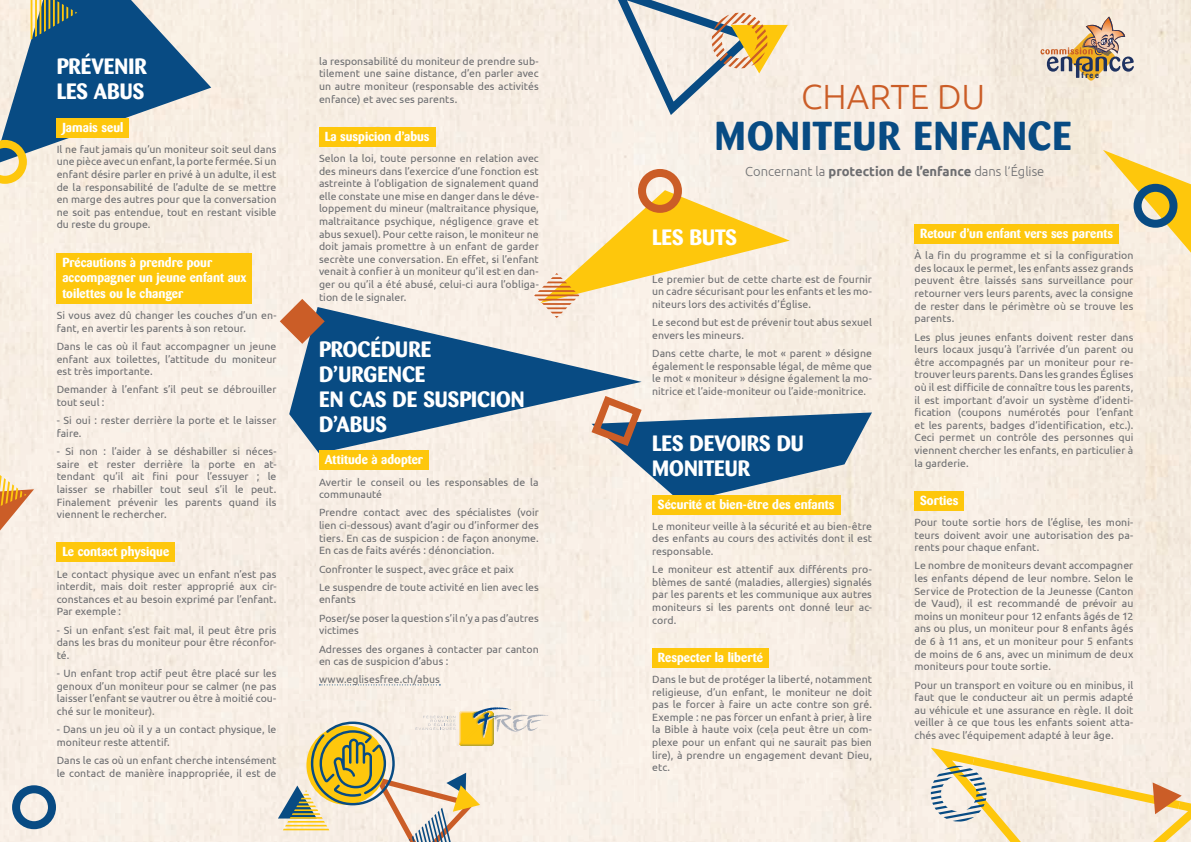
<style>
.page{position:relative;width:1191px;height:842px;background:#fff}
.page>*{position:absolute;margin:0;border:0;box-sizing:border-box;transform-origin:0 0}
.t1{font:700 40px "Barmeno";letter-spacing:.03em;color:#084b83}
.t2{font:300 35px "Ubuntu";letter-spacing:-.005em;color:#cb5d27}
.t3{font:700 22px/25px "Barmeno";color:#fff}
.t4{font:700 13px/15.6px "Barmeno";color:#fff}
.t5{font:300 13px "Ubuntu";color:#6c6d70}
.t6{font:10.5px/12.6px "Ubuntu";letter-spacing:.005em;color:#6c6d70;text-align:justify}
.t7{font:700 8.1px "Barmeno";color:#1e3261}
.s1{font-weight:700}
</style>
<div class="page">
<div style="left:0;top:0;width:700px;height:701px;background:#f8eee5"></div>
<div style="left:700px;top:0;width:491px;height:842px;background:#f7eee3"></div>
<div style="left:0;top:701px;width:701px;height:141px;background:#f9f0e7"></div>
<svg style="left:289px;top:307px;width:352px;height:146px;background:#7193ad"></svg>
<svg style="left:1103px;top:150px;width:88px;height:103px;background:#f5de9c"></svg>
<div style="left:652px;top:495px;width:188px;height:19px;background:#fec70c"></div>
<div style="left:652px;top:648px;width:116px;height:20px;background:#fec70c"></div>
<div style="left:914px;top:225px;width:205px;height:19px;background:#fec70c"></div>
<div style="left:914px;top:491px;width:50px;height:20px;background:#fec70c"></div>
<div style="left:57px;top:253px;width:195px;height:51px;background:#fec70c"></div>
<div style="left:57px;top:543px;width:118px;height:19px;background:#fec70c"></div>
<div style="left:319px;top:127px;width:116px;height:19px;background:#fec70c"></div>
<div style="left:319px;top:451px;width:110px;height:19px;background:#fec70c"></div>
<svg style="left:319px;top:684px;width:121px;height:1px"></svg>
<svg style="left:1040px;top:17px;width:93px;height:64px;background:#d0bca7"></svg>
<div style="left:12px;top:785px;width:44px;height:44px;border:8px solid #084b83;border-radius:50%"></div>
<div style="left:638px;top:169px;width:44px;height:44px;border:8px solid #cb5d27;border-radius:50%"></div>
<div style="left:1133px;top:184px;width:44px;height:44px;border:8px solid #084b83;border-radius:50%"></div>
<svg style="left:280px;top:299px;width:45px;height:45px;background:#bb8c76"></svg>
<svg style="left:0;top:0;width:211px;height:184px;background:#869ea7"></svg>
<svg style="left:0;top:475px;width:34px;height:55px;background:#ebbf98"></svg>
<svg style="left:534px;top:190px;width:255px;height:128px;background:#f8de9f"></svg>
<svg style="left:609px;top:0;width:179px;height:122px;background:#dbd5c8"></svg>
<svg style="left:920px;top:741px;width:271px;height:101px;background:#f1e3c5"></svg>
<svg style="left:587px;top:391px;width:285px;height:111px;background:#869ca7"></svg>
<svg style="left:278px;top:707px;width:270px;height:135px;background:#e4d8bb"></svg>
<h3 class="t3" style="left:57px;top:54px;width:92px">PRÉVENIR<br>LES ABUS</h3>
<p class="t4" style="left:62px;top:119px;width:63px">Jamais seul</p>
<p class="t6" style="left:57px;top:142px;width:221px">Il ne faut jamais qu’un moniteur soit seul dans une pièce avec un enfant, la porte fermée. Si un enfant désire parler en privé à un adulte, il est de la responsabilité de l’adulte de se mettre en marge des autres pour que la conversation ne soit pas entendue, tout en restant visible du reste du groupe.</p>
<p class="t4" style="left:62px;top:254px;width:186px">Précautions à prendre pour accompagner un jeune enfant aux toilettes ou le changer</p>
<p class="t6" style="left:57px;top:309px;width:221px">Si vous avez dû changer les couches d’un en&shy;fant, en avertir les parents à son retour.</p>
<p class="t6" style="left:57px;top:340px;width:221px">Dans le cas où il faut accompagner un jeune enfant aux toilettes, l’attitude du moniteur est très importante.</p>
<p class="t6" style="left:57px;top:383px;width:221px">Demander à l’enfant s’il peut se débrouiller tout seul :</p>
<p class="t6" style="left:57px;top:414px;width:221px">- Si oui : rester derrière la porte et le laisser faire.</p>
<p class="t6" style="left:57px;top:445px;width:221px">- Si non : l’aider à se déshabiller si néces&shy;saire et rester derrière la porte en at&shy;tendant qu’il ait fini pour l’essuyer ; le laisser se rhabiller tout seul s’il le peut.<br>Finalement prévenir les parents quand ils viennent le rechercher.</p>
<p class="t4" style="left:62px;top:544px;width:108px">Le contact physique</p>
<p class="t6" style="left:57px;top:567px;width:221px">Le contact physique avec un enfant n’est pas interdit, mais doit rester approprié aux cir&shy;constances et au besoin exprimé par l’enfant.<br>Par exemple :</p>
<p class="t6" style="left:57px;top:623px;width:221px">- Si un enfant s’est fait mal, il peut être pris dans les bras du moniteur pour être réconfor&shy;té.</p>
<p class="t6" style="left:57px;top:667px;width:221px">- Un enfant trop actif peut être placé sur les genoux d’un moniteur pour se calmer (ne pas laisser l’enfant se vautrer ou être à moitié cou&shy;ché sur le moniteur).</p>
<p class="t6" style="left:57px;top:723px;width:221px">- Dans un jeu où il y a un contact physique, le moniteur reste attentif.</p>
<p class="t6" style="left:57px;top:754px;width:221px">Dans le cas où un enfant cherche intensément le contact de manière inappropriée, il est de</p>
<p class="t6" style="left:319px;top:54px;width:221px">la responsabilité du moniteur de prendre sub&shy;tilement une saine distance, d’en parler avec un autre moniteur (responsable des activités enfance) et avec ses parents.</p>
<p class="t4" style="left:325px;top:129px;width:106px">La suspicion d’abus</p>
<p class="t6" style="left:319px;top:152px;width:221px">Selon la loi, toute personne en relation avec des mineurs dans l’exercice d’une fonction est astreinte à l’obligation de signalement quand elle constate une mise en danger dans le déve&shy;loppement du mineur (maltraitance physique, maltraitance psychique, négligence grave et abus sexuel). Pour cette raison, le moniteur ne doit jamais promettre à un enfant de garder secrète une conversation. En effet, si l’enfant venait à confier à un moniteur qu’il est en dan&shy;ger ou qu’il a été abusé, celui-ci aura l’obliga&shy;tion de le signaler.</p>
<h3 class="t3" style="left:319px;top:337px;width:207px">PROCÉDURE<br>D’URGENCE<br>EN CAS DE SUSPICION<br>D’ABUS</h3>
<p class="t4" style="left:325px;top:452px;width:100px">Attitude à adopter</p>
<p class="t6" style="left:319px;top:475px;width:221px">Avertir le conseil ou les responsables de la communauté</p>
<p class="t6" style="left:319px;top:506px;width:221px">Prendre contact avec des spécialistes (voir lien ci-dessous) avant d’agir ou d’informer des tiers. En cas de suspicion : de façon anonyme.<br>En cas de faits avérés : dénonciation.</p>
<p class="t6" style="left:319px;top:559px;width:221px;line-height:18.3px">Confronter le suspect, avec grâce et paix<br>Le suspendre de toute activité en lien avec les</p>
<p class="t6" style="left:319px;top:590px;width:221px;line-height:18.3px">enfants<br>Poser/se poser la question s’il n’y a pas d’autres</p>
<p class="t6" style="left:319px;top:621px;width:221px;line-height:18.3px">victimes<br>Adresses des organes à contacter par canton</p>
<p class="t6" style="left:319px;top:652px;width:131px;line-height:18.3px">en cas de suspicion d’abus : www.eglisesfree.ch/abus</p>
<h2 class="t2" style="left:801px;top:75px;width:185px">CHARTE DU</h2>
<h1 class="t1" style="left:715px;top:112px;width:358px">MONITEUR ENFANCE</h1>
<p class="t5" style="left:745px;top:164px;width:301px">Concernant la <span class="s1">protection de l’enfance</span> dans l’Église</p>
<p class="t7" style="left:1081px;top:70px;width:19px">free</p>
<h3 class="t3" style="left:652px;top:225px;width:86px">LES BUTS</h3>
<p class="t6" style="left:652px;top:272px;width:221px">Le premier but de cette charte est de fournir un cadre sécurisant pour les enfants et les mo&shy;niteurs lors des activités d’Église.</p>
<p class="t6" style="left:652px;top:316px;width:221px">Le second but est de prévenir tout abus sexuel envers les mineurs.</p>
<p class="t6" style="left:652px;top:347px;width:221px">Dans cette charte, le mot « parent » désigne également le responsable légal, de même que le mot « moniteur » désigne également la mo&shy;nitrice et l’aide-moniteur ou l’aide-monitrice.</p>
<h3 class="t3" style="left:652px;top:431px;width:153px">LES DEVOIRS DU<br>MONITEUR</h3>
<p class="t4" style="left:658px;top:496px;width:178px">Sécurité et bien-être des enfants</p>
<p class="t6" style="left:652px;top:519px;width:221px">Le moniteur veille à la sécurité et au bien-être des enfants au cours des activités dont il est responsable.</p>
<p class="t6" style="left:652px;top:563px;width:221px">Le moniteur est attentif aux différents pro&shy;blèmes de santé (maladies, allergies) signalés par les parents et les communique aux autres moniteurs si les parents ont donné leur ac&shy;cord.</p>
<p class="t4" style="left:658px;top:649px;width:107px">Respecter la liberté</p>
<p class="t6" style="left:652px;top:673px;width:221px">Dans le but de protéger la liberté, notamment religieuse, d’un enfant, le moniteur ne doit pas le forcer à faire un acte contre son gré.<br>Exemple : ne pas forcer un enfant à prier, à lire la Bible à haute voix (cela peut être un com&shy;plexe pour un enfant qui ne saurait pas bien lire), à prendre un engagement devant Dieu, etc.</p>
<p class="t4" style="left:920px;top:226px;width:195px">Retour d’un enfant vers ses parents</p>
<p class="t6" style="left:914px;top:249px;width:220px">À la fin du programme et si la configuration des locaux le permet, les enfants assez grands peuvent être laissés sans surveillance pour retourner vers leurs parents, avec la consigne de rester dans le périmètre où se trouve les parents.</p>
<p class="t6" style="left:914px;top:330px;width:220px">Les plus jeunes enfants doivent rester dans leurs locaux jusqu’à l’arrivée d’un parent ou être accompagnés par un moniteur pour re&shy;trouver leurs parents. Dans les grandes Églises où il est difficile de connaître tous les parents, il est important d’avoir un système d’identi&shy;fication (coupons numérotés pour l’enfant et les parents, badges d’identification, etc.).<br>Ceci permet un contrôle des personnes qui viennent chercher les enfants, en particulier à la garderie.</p>
<p class="t4" style="left:920px;top:492px;width:40px">Sorties</p>
<p class="t6" style="left:914px;top:516px;width:220px">Pour toute sortie hors de l’église, les moni&shy;teurs doivent avoir une autorisation des pa&shy;rents pour chaque enfant.</p>
<p class="t6" style="left:914px;top:559px;width:220px">Le nombre de moniteurs devant accompagner les enfants dépend de leur nombre. Selon le Service de Protection de la Jeunesse (Canton de Vaud), il est recommandé de prévoir au moins un moniteur pour 12 enfants âgés de 12 ans ou plus, un moniteur pour 8 enfants âgés de 6 à 11 ans, et un moniteur pour 5 enfants de moins de 6 ans, avec un minimum de deux moniteurs pour toute sortie.</p>
<p class="t6" style="left:914px;top:678px;width:220px">Pour un transport en voiture ou en minibus, il faut que le conducteur ait un permis adapté au véhicule et une assurance en règle. Il doit veiller à ce que tous les enfants soient atta&shy;chés avec l’équipement adapté à leur âge.</p>
</div>
